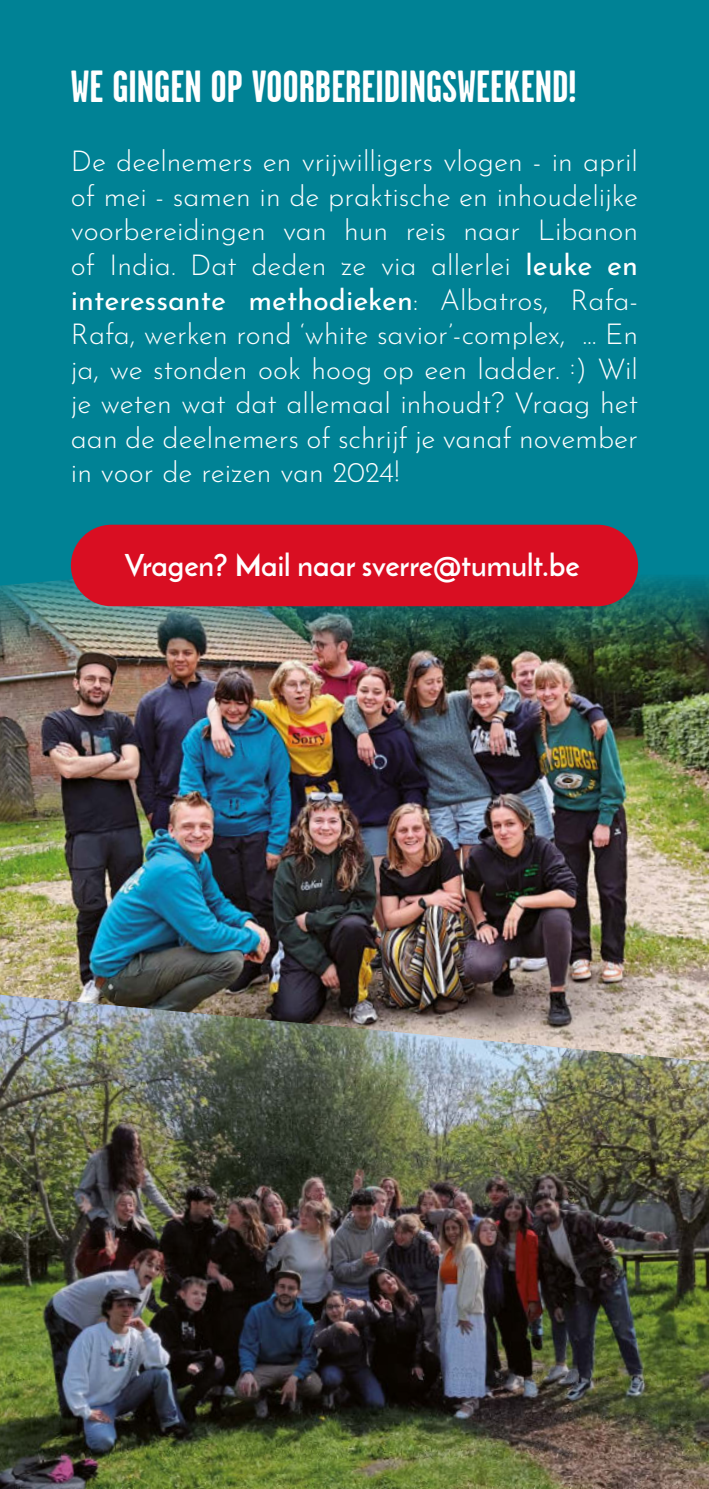
<style>
.page{position:relative;width:709px;height:1489px;background:#fff}
.page>*{position:absolute;margin:0;border:0;box-sizing:border-box;transform-origin:0 0}
.t1{font:700 45px "Garage Gothic";color:#fff}
.t2{font:700 30px "Josefin Sans";color:#fff}
.t3{font:300 28.75px/34.5px "Josefin Sans";color:#fff;text-align:justify}
.s1{font-weight:400}
</style>
<div class="page">
<div style="left:0;top:0;width:709px;height:1488px;background:#008295"></div>
<img style="left:0;top:574px;width:709px;height:420px">
<div style="left:71px;top:524px;width:567px;height:82px;background:#d90e22;border-radius:41px"></div>
<img style="left:0;top:994px;width:709px;height:494px">
<h1 class="t1" style="left:71px;top:71px;width:507px">WE GINGEN OP VOORBEREIDINGSWEEKEND!</h1>
<p class="t3" style="left:71px;top:142px;width:568px">De deelnemers en vrijwilligers vlogen - in april of mei - samen in de praktische en inhoudelijke voorbereidingen van hun reis naar Libanon of India. Dat deden ze via allerlei <span class="s1">leuke en interessante methodieken</span>: Albatros, Rafa-Rafa, werken rond ‘white savior’-complex, ... En ja, we stonden ook hoog op een ladder. :) Wil je weten wat dat allemaal inhoudt? Vraag het aan de deelnemers of schrijf je vanaf november in voor de reizen van 2024!</p>
<p class="t2" style="left:125px;top:552px;width:456px">Vragen? Mail naar sverre@tumult.be</p>
</div>
